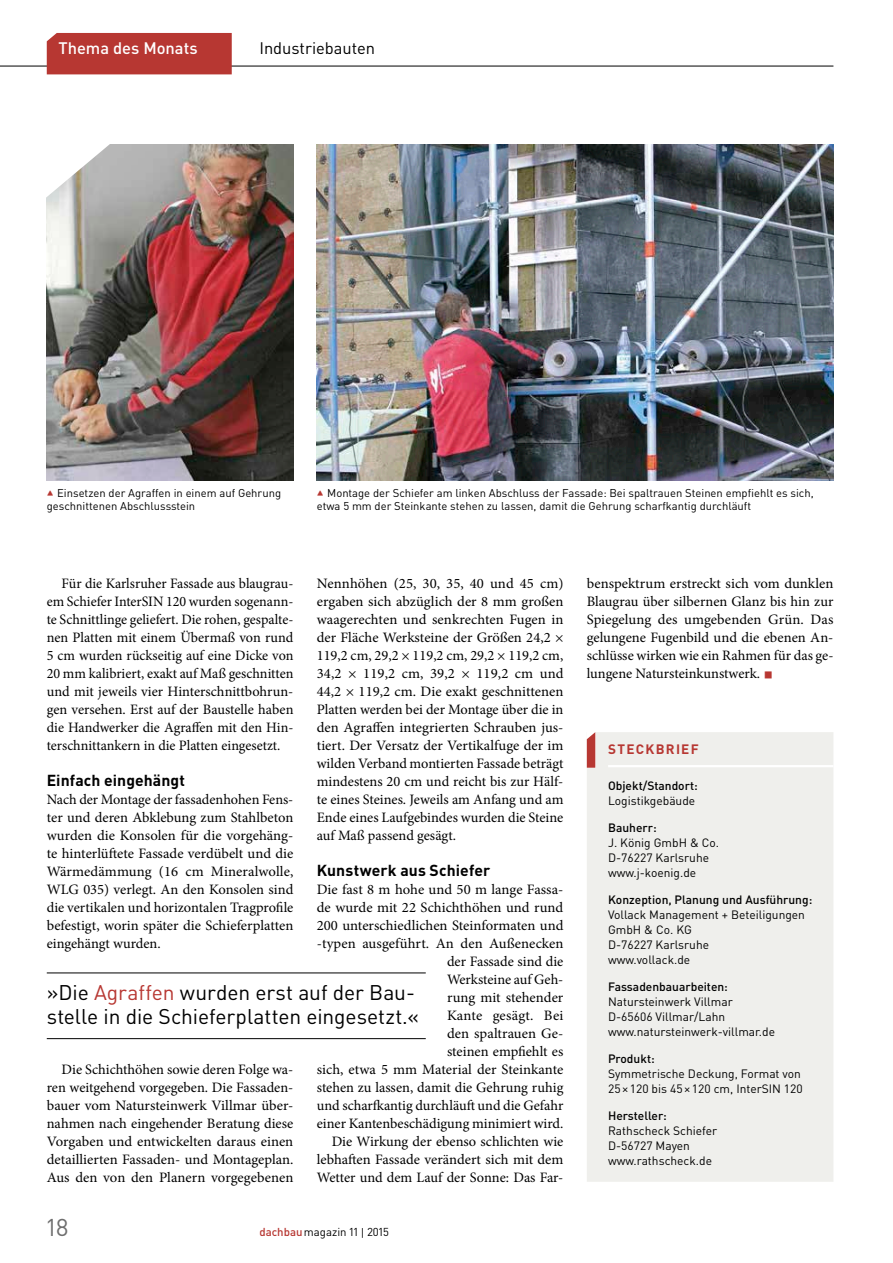
<style>
.page{position:relative;width:893px;height:1263px;background:#fff}
.page>*{position:absolute;margin:0;border:0;box-sizing:border-box;transform-origin:0 0}
.t1{font:24px "DIN Pro";color:#6e6e6e}
.t2{font:21px/24px "DIN Pro";letter-spacing:-.005em;color:#000}
.t3{font:16.5px "DIN Pro";color:#000}
.t4{font:500 16.5px "DIN Pro";color:#fff}
.t5{font:700 15.75px "DIN Pro";letter-spacing:.005em;color:#000}
.t6{font:14.4px/18px "Minion Pro";color:#000;text-align:justify}
.t7{font:700 13.5px "DIN Pro";letter-spacing:.09em;color:#b73732}
.t8{font:12px/15px "DIN Pro";color:#000}
.t9{font:500 12px "DIN Pro";color:#000}
.t10{font:11.4px "DIN Pro";color:#000}
.t11{font:11.25px/12.9px "DIN Pro";color:#000}
.s1{font-family:"Info OT Text";font-size:13.5px;color:#b73732}
.s2{color:#b73732}
.s3{font-weight:500;color:#b73732}
.s4{font-size:24px;color:#b73732}
</style>
<div class="page">
<hr style="left:0;top:66px;width:833px;height:1px;background:#000">
<div style="left:47px;top:33px;width:185px;height:41px;background:#b73732"></div>
<img style="left:47px;top:145px;width:246px;height:335px">
<img style="left:317px;top:145px;width:516px;height:335px">
<div style="left:587px;top:732px;width:246px;height:450px;background:#efefec"></div>
<hr style="left:608px;top:765px;width:225px;height:2px;background:#fff">
<svg style="left:587px;top:732px;width:8px;height:36px"></svg>
<hr style="left:47px;top:973px;width:379px;height:1px;background:#000">
<hr style="left:47px;top:1038px;width:379px;height:1px;background:#000">
<svg style="left:46px;top:144px;width:65px;height:54px"></svg>
<p class="t4" style="left:58px;top:37px;width:141px">Thema des Monats</p>
<p class="t3" style="left:259px;top:37px;width:117px">Industriebauten</p>
<p class="t11" style="left:47px;top:486px;width:236px"><span class="s1">▴</span> Einsetzen der Agraffen in einem auf Gehrung geschnittenen Abschlussstein</p>
<p class="t11" style="left:317px;top:486px;width:498px"><span class="s1">▴</span> Montage der Schiefer am linken Abschluss der Fassade: Bei spaltrauen Steinen empfiehlt es sich, etwa 5 mm der Steinkante stehen zu lassen, damit die Gehrung scharfkantig durchläuft</p>
<p class="t6" style="left:47px;top:575px;width:248px;text-indent:15px">Für die Karlsruher Fassade aus blaugrau&shy;em Schiefer InterSIN 120 wurden sogenann&shy;te Schnittlinge geliefert. Die rohen, gespalte&shy;nen Platten mit einem Übermaß von rund 5 cm wurden rückseitig auf eine Dicke von 20 mm kalibriert, exakt auf Maß geschnitten und mit jeweils vier Hinterschnittbohrun&shy;gen versehen. Erst auf der Baustelle haben die Handwerker die Agraffen mit den Hin&shy;terschnittankern in die Platten eingesetzt.</p>
<p class="t5" style="left:47px;top:770px;width:140px">Einfach eingehängt</p>
<p class="t6" style="left:47px;top:791px;width:248px">Nach der Montage der fassadenhohen Fens&shy;ter und deren Abklebung zum Stahlbeton wurden die Konsolen für die vorgehäng&shy;te hinterlüftete Fassade verdübelt und die Wärmedämmung (16 cm Mineralwolle, WLG 035) verlegt. An den Konsolen sind die vertikalen und horizontalen Tragprofile befestigt, worin später die Schieferplatten eingehängt wurden.</p>
<p class="t6" style="left:317px;top:575px;width:248px">Nennhöhen (25, 30, 35, 40 und 45 cm) ergaben sich abzüglich der 8 mm großen waagerechten und senkrechten Fugen in der Fläche Werksteine der Größen 24,2 × 119,2 cm, 29,2 × 119,2 cm, 29,2 × 119,2 cm, 34,2 × 119,2 cm, 39,2 × 119,2 cm und 44,2 × 119,2 cm. Die exakt geschnittenen Platten werden bei der Montage über die in den Agraffen integrierten Schrauben jus&shy;tiert. Der Versatz der Vertikalfuge der im wilden Verband montierten Fassade beträgt mindestens 20 cm und reicht bis zur Hälf&shy;te eines Steines. Jeweils am Anfang und am Ende eines Laufgebindes wurden die Steine auf Maß passend gesägt.</p>
<p class="t5" style="left:317px;top:860px;width:175px">Kunstwerk aus Schiefer</p>
<p class="t6" style="left:317px;top:881px;width:248px;text-align:right">Die fast 8 m hohe und 50 m lange Fassa&shy;de wurde mit 22 Schichthöhen und rund<br>200 unterschiedlichen Steinformaten und -typen ausgeführt. An den Außenecken der Fassade sind die<br>Werksteine auf Geh-<br>rung mit stehender<br>Kante gesägt. Bei<br>den spaltrauen Ge-<br>steinen empfiehlt es<br>sich, etwa 5 mm Material der Steinkante stehen zu lassen, damit die Gehrung ruhig und scharfkantig durchläuft und die Gefahr einer Kantenbeschädigung minimiert wird.<br>Die Wirkung der ebenso schlichten wie lebhaften Fassade verändert sich mit dem<br>Wetter und dem Lauf der Sonne: Das Far-</p>
<h2 class="t2" style="left:47px;top:979px;width:374px">»Die <span class="s2">Agraffen</span> wurden erst auf der Bau&shy;stelle in die Schieferplatten eingesetzt.«</h2>
<p class="t6" style="left:47px;top:1061px;width:248px;text-indent:15px">Die Schichthöhen sowie deren Folge wa&shy;ren weitgehend vorgegeben. Die Fassaden&shy;bauer vom Natursteinwerk Villmar über&shy;nahmen nach eingehender Beratung diese Vorgaben und entwickelten daraus einen detaillierten Fassaden- und Montageplan.<br>Aus den von den Planern vorgegebenen</p>
<h1 class="t1" style="left:47px;top:1211px;width:23px">18</h1>
<p class="t10" style="left:259px;top:1224px;width:131px"><span class="s3">dachbau</span>magazin 11 | 2015</p>
<p class="t6" style="left:587px;top:575px;width:248px">benspektrum erstreckt sich vom dunklen Blaugrau über silbernen Glanz bis hin zur Spiegelung des umgebenden Grün. Das gelungene Fugenbild und die ebenen An&shy;schlüsse wirken wie ein Rahmen für das ge&shy;lungene Natursteinkunstwerk. <span class="s4">■</span></p>
<p class="t7" style="left:608px;top:740px;width:92px">STECKBRIEF</p>
<p class="t9" style="left:608px;top:778px;width:91px">Objekt/Standort:</p>
<p class="t8" style="left:608px;top:793px;width:89px">Logistikgebäude</p>
<p class="t9" style="left:608px;top:820px;width:50px">Bauherr:</p>
<p class="t8" style="left:608px;top:835px;width:113px">J. König GmbH &amp; Co.<br>D-76227 Karlsruhe www.j-koenig.de</p>
<p class="t9" style="left:608px;top:891px;width:206px">Konzeption, Planung und Ausführung:</p>
<p class="t8" style="left:608px;top:907px;width:198px">Vollack Management + Beteiligungen<br>GmbH &amp; Co. KG<br>D-76227 Karlsruhe<br>www.vollack.de</p>
<p class="t9" style="left:608px;top:978px;width:121px">Fassadenbauarbeiten:</p>
<p class="t8" style="left:608px;top:993px;width:168px">Natursteinwerk Villmar<br>D-65606 Villmar/Lahn www.natursteinwerk-villmar.de</p>
<p class="t9" style="left:608px;top:1050px;width:48px">Produkt:</p>
<p class="t8" style="left:608px;top:1065px;width:196px">Symmetrische Deckung, Format von<br>25×120 bis 45×120 cm, InterSIN 120</p>
<p class="t9" style="left:608px;top:1107px;width:60px">Hersteller:</p>
<p class="t8" style="left:608px;top:1122px;width:111px">Rathscheck Schiefer<br>D-56727 Mayen www.rathscheck.de</p>
</div>
